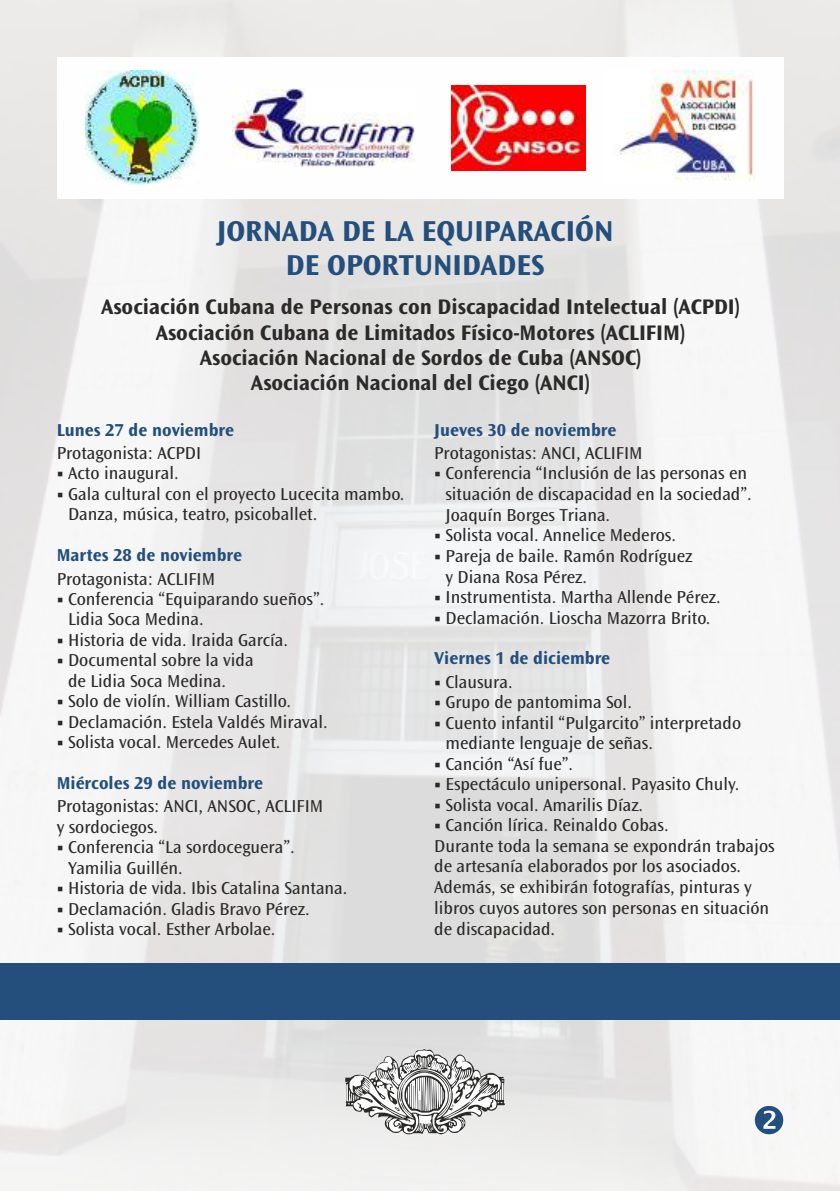
<style>
.page{position:relative;width:840px;height:1191px;background:#fff}
.page>*{position:absolute;margin:0;border:0;box-sizing:border-box;transform-origin:0 0}
.t1{font:700 30px/34.2px "Ocean Sans Std";color:#244f7c;text-align:center}
.t2{font:700 22px/25px "Ocean Sans Std";color:#2b2a29;text-align:center}
.t3{font:18px "Ocean Sans Std";color:#2b2a29}
.t4{font:700 18px/23.2px "Ocean Sans Std";color:#244f7c}
.s1{font-family:"Microsoft Ya Hei UI Light";font-size:14px}
.s2{font-family:"Microsoft Ya Hei UI Light";font-weight:400;font-size:14px;color:#2b2a29}
.s3{font-weight:400;color:#2b2a29}
</style>
<div class="page">
<img style="left:0;top:0;width:839px;height:1191px">
<svg style="left:754px;top:1106px;width:28px;height:28px"></svg>
<div style="left:57px;top:57px;width:725px;height:141px;background:#fefefe"></div>
<img style="left:85px;top:71px;width:113px;height:113px">
<img style="left:232px;top:89px;width:184px;height:77px">
<img style="left:451px;top:85px;width:133px;height:85px">
<img style="left:619px;top:71px;width:135px;height:110px">
<div style="left:0;top:963px;width:839px;height:57px;background:#244f7c"></div>
<svg style="left:345px;top:1049px;width:159px;height:85px"></svg>
<h1 class="t1" style="left:216px;top:217px;width:398px">JORNADA DE LA EQUIPARACIÓN<br>DE OPORTUNIDADES</h1>
<p class="t2" style="left:101px;top:297px;width:640px">Asociación Cubana de Personas con Discapacidad Intelectual (ACPDI)<br>Asociación Cubana de Limitados Físico-Motores (ACLIFIM)<br>Asociación Nacional de Sordos de Cuba (ANSOC)<br>Asociación Nacional del Ciego (ANCI)</p>
<p class="t4" style="left:57px;top:420px;width:179px">Lunes 27 de noviembre</p>
<p class="t3" style="left:57px;top:446px;width:146px">Protagonista: ACPDI</p>
<p class="t3" style="left:57px;top:466px;width:123px"><span class="s1">￭</span> Acto inaugural.</p>
<p class="t3" style="left:57px;top:487px;width:349px"><span class="s1">￭</span> Gala cultural con el proyecto Lucecita mambo.</p>
<p class="t3" style="left:68px;top:507px;width:250px">Danza, música, teatro, psicoballet.</p>
<p class="t4" style="left:57px;top:545px;width:187px">Martes 28 de noviembre</p>
<p class="t3" style="left:57px;top:571px;width:160px">Protagonista: ACLIFIM</p>
<p class="t3" style="left:57px;top:592px;width:269px"><span class="s1">￭</span> Conferencia “Equiparando sueños”.</p>
<p class="t3" style="left:68px;top:612px;width:137px">Lidia Soca Medina.</p>
<p class="t3" style="left:57px;top:633px;width:233px"><span class="s1">￭</span> Historia de vida. Iraida García.</p>
<p class="t3" style="left:57px;top:653px;width:198px"><span class="s1">￭</span> Documental sobre la vida</p>
<p class="t3" style="left:68px;top:673px;width:159px">de Lidia Soca Medina.</p>
<p class="t3" style="left:57px;top:694px;width:235px"><span class="s1">￭</span> Solo de violín. William Castillo.</p>
<p class="t3" style="left:57px;top:714px;width:272px"><span class="s1">￭</span> Declamación. Estela Valdés Miraval.</p>
<p class="t3" style="left:57px;top:735px;width:225px"><span class="s1">￭</span> Solista vocal. Mercedes Aulet.</p>
<p class="t4" style="left:57px;top:773px;width:208px">Miércoles 29 de noviembre</p>
<p class="t3" style="left:57px;top:799px;width:268px">Protagonistas: ANCI, ANSOC, ACLIFIM</p>
<p class="t3" style="left:57px;top:819px;width:103px">y sordociegos.</p>
<p class="t3" style="left:57px;top:840px;width:239px"><span class="s1">￭</span> Conferencia “La sordoceguera”.</p>
<p class="t3" style="left:68px;top:860px;width:116px">Yamilia Guillén.</p>
<p class="t3" style="left:57px;top:881px;width:292px"><span class="s1">￭</span> Historia de vida. Ibis Catalina Santana.</p>
<p class="t3" style="left:57px;top:901px;width:254px"><span class="s1">￭</span> Declamación. Gladis Bravo Pérez.</p>
<p class="t3" style="left:57px;top:922px;width:220px"><span class="s1">￭</span> Solista vocal. Esther Arbolae.</p>
<p class="t4" style="left:434px;top:420px;width:184px">Jueves 30 de noviembre</p>
<p class="t3" style="left:434px;top:446px;width:210px">Protagonistas: ANCI, ACLIFIM</p>
<p class="t3" style="left:434px;top:466px;width:314px"><span class="s1">￭</span> Conferencia “Inclusión de las personas en</p>
<p class="t3" style="left:445px;top:487px;width:307px">situación de discapacidad en la sociedad”.</p>
<p class="t3" style="left:445px;top:508px;width:166px">Joaquín Borges Triana.</p>
<p class="t3" style="left:434px;top:528px;width:243px"><span class="s1">￭</span> Solista vocal. Annelice Mederos.</p>
<p class="t3" style="left:434px;top:549px;width:259px"><span class="s1">￭</span> Pareja de baile. Ramón Rodríguez</p>
<p class="t3" style="left:445px;top:569px;width:143px">y Diana Rosa Pérez.</p>
<p class="t3" style="left:434px;top:590px;width:288px"><span class="s1">￭</span> Instrumentista. Martha Allende Pérez.</p>
<p class="t3" style="left:434px;top:610px;width:277px"><span class="s1">￭</span> Declamación. Lioscha Mazorra Brito.</p>
<p class="t4" style="left:434px;top:649px;width:177px">Viernes 1 de diciembre<span class="s2">￭</span> <span class="s3">Clausura.</span></p>
<p class="t3" style="left:434px;top:695px;width:199px"><span class="s1">￭</span> Grupo de pantomima Sol.</p>
<p class="t3" style="left:434px;top:715px;width:308px"><span class="s1">￭</span> Cuento infantil “Pulgarcito” interpretado</p>
<p class="t3" style="left:445px;top:736px;width:209px">mediante lenguaje de señas.</p>
<p class="t3" style="left:434px;top:757px;width:140px"><span class="s1">￭</span> Canción “Así fue”.</p>
<p class="t3" style="left:434px;top:777px;width:306px"><span class="s1">￭</span> Espectáculo unipersonal. Payasito Chuly.</p>
<p class="t3" style="left:434px;top:797px;width:210px"><span class="s1">￭</span> Solista vocal. Amarilis Díaz.</p>
<p class="t3" style="left:434px;top:818px;width:236px"><span class="s1">￭</span> Canción lírica. Reinaldo Cobas.</p>
<p class="t3" style="left:434px;top:838px;width:342px">Durante toda la semana se expondrán trabajos</p>
<p class="t3" style="left:434px;top:859px;width:308px">de artesanía elaborados por los asociados.</p>
<p class="t3" style="left:434px;top:880px;width:319px">Además, se exhibirán fotografías, pinturas y</p>
<p class="t3" style="left:434px;top:901px;width:336px">libros cuyos autores son personas en situación</p>
<p class="t3" style="left:434px;top:921px;width:122px">de discapacidad.</p>
</div>
